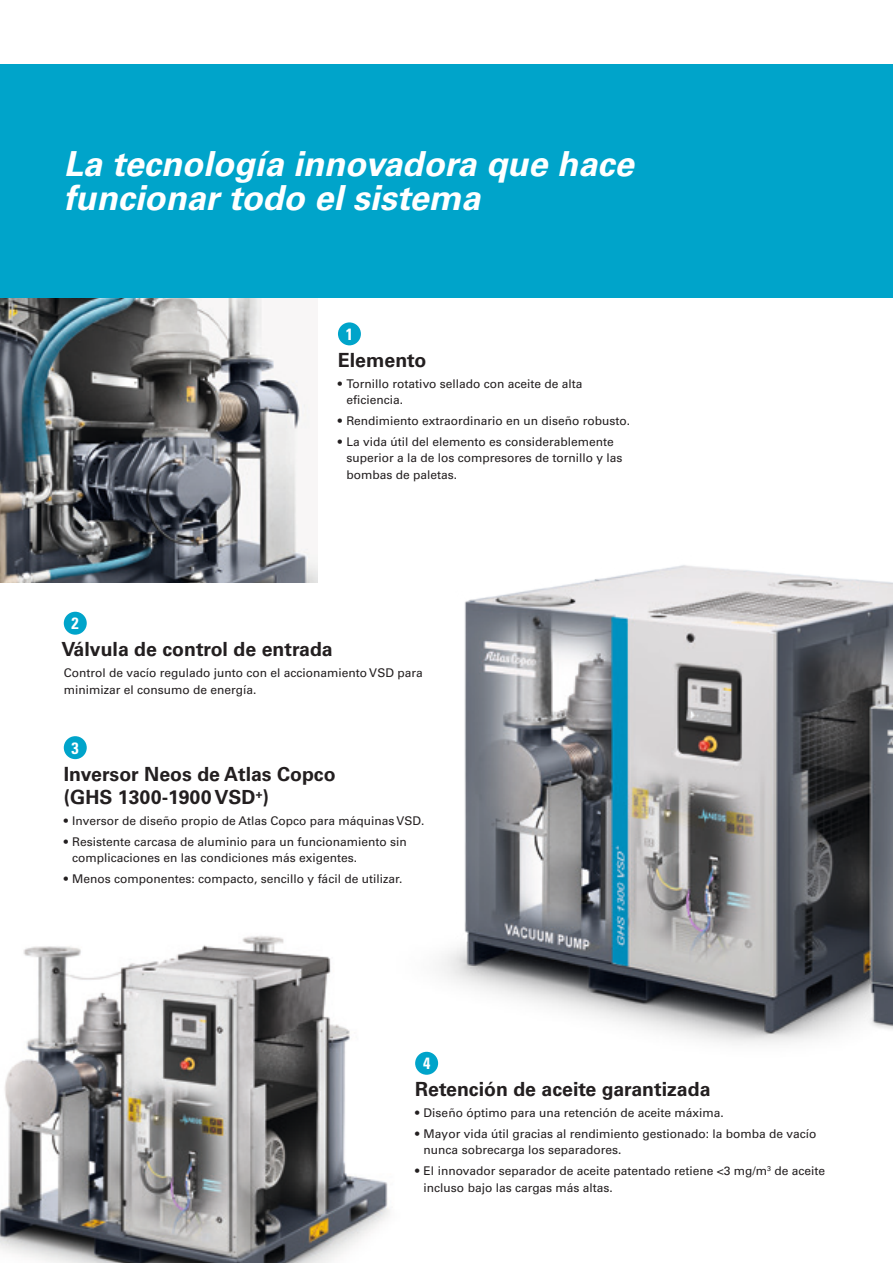
<style>
.page{position:relative;width:893px;height:1263px;background:#fff}
.page>*{position:absolute;margin:0;border:0;box-sizing:border-box;transform-origin:0 0}
.t1{font:italic 700 34.5px/34.5px "Univers LT Std";color:#fff}
.t2{font:700 19.5px/23.4px "Univers LT Std";color:#231f20}
.t3{font:700 condensed 16.35px "Univers LT Std";color:#fff}
.t4{font:12px/16.5px "Univers LT Std";color:#231f20}
</style>
<div class="page">
<img style="left:0;top:936px;width:390px;height:327px">
<div style="left:0;top:64px;width:893px;height:234px;background:#00a4ca"></div>
<img style="left:0;top:298px;width:318px;height:285px">
<img style="left:384px;top:565px;width:509px;height:547px">
<div style="left:415px;top:1052px;width:23px;height:23px;background:#00a4ca;border-radius:50%"></div>
<div style="left:64px;top:736px;width:23px;height:23px;background:#00a4ca;border-radius:50%"></div>
<div style="left:64px;top:612px;width:23px;height:23px;background:#00a4ca;border-radius:50%"></div>
<div style="left:338px;top:322px;width:23px;height:23px;background:#00a4ca;border-radius:50%"></div>
<h1 class="t1" style="left:64px;top:147px;width:571px">La tecnología innovadora que hace funcionar todo el sistema</h1>
<h3 class="t3" style="left:346px;top:324px;width:9px">1</h3>
<h3 class="t3" style="left:72px;top:613px;width:9px">2</h3>
<h2 class="t2" style="left:338px;top:349px;width:90px">Elemento</h2>
<p class="t4" style="left:346px;top:375px;width:238px;text-indent:-9px">• Tornillo rotativo sellado con aceite de alta eficiencia.</p>
<p class="t4" style="left:338px;top:413px;width:294px">• Rendimiento extraordinario en un diseño robusto.</p>
<p class="t4" style="left:346px;top:433px;width:278px;text-indent:-9px">• La vida útil del elemento es considerablemente superior a la de los compresores de tornillo y las bombas de paletas.</p>
<h2 class="t2" style="left:61px;top:638px;width:273px">Válvula de control de entrada</h2>
<p class="t4" style="left:64px;top:665px;width:360px">Control de vacío regulado junto con el accionamiento VSD para minimizar el consumo de energía.</p>
<h3 class="t3" style="left:72px;top:738px;width:9px">3</h3>
<h2 class="t2" style="left:64px;top:762px;width:273px">Inversor Neos de Atlas Copco (GHS 1300-1900 VSD<sup>+</sup>)</h2>
<p class="t4" style="left:64px;top:812px;width:362px">• Inversor de diseño propio de Atlas Copco para máquinas VSD.</p>
<p class="t4" style="left:72px;top:833px;width:336px;text-indent:-9px">• Resistente carcasa de aluminio para un funcionamiento sin complicaciones en las condiciones más exigentes.</p>
<p class="t4" style="left:64px;top:870px;width:340px">• Menos componentes: compacto, sencillo y fácil de utilizar.</p>
<h3 class="t3" style="left:423px;top:1053px;width:9px">4</h3>
<h2 class="t2" style="left:415px;top:1078px;width:297px">Retención de aceite garantizada</h2>
<p class="t4" style="left:415px;top:1105px;width:310px">• Diseño óptimo para una retención de aceite máxima.</p>
<p class="t4" style="left:424px;top:1125px;width:394px;text-indent:-9px">• Mayor vida útil gracias al rendimiento gestionado: la bomba de vacío nunca sobrecarga los separadores.</p>
<p class="t4" style="left:424px;top:1163px;width:403px;text-indent:-9px">• El innovador separador de aceite patentado retiene &lt;3 mg/m<sup>3</sup> de aceite incluso bajo las cargas más altas.</p>
</div>
